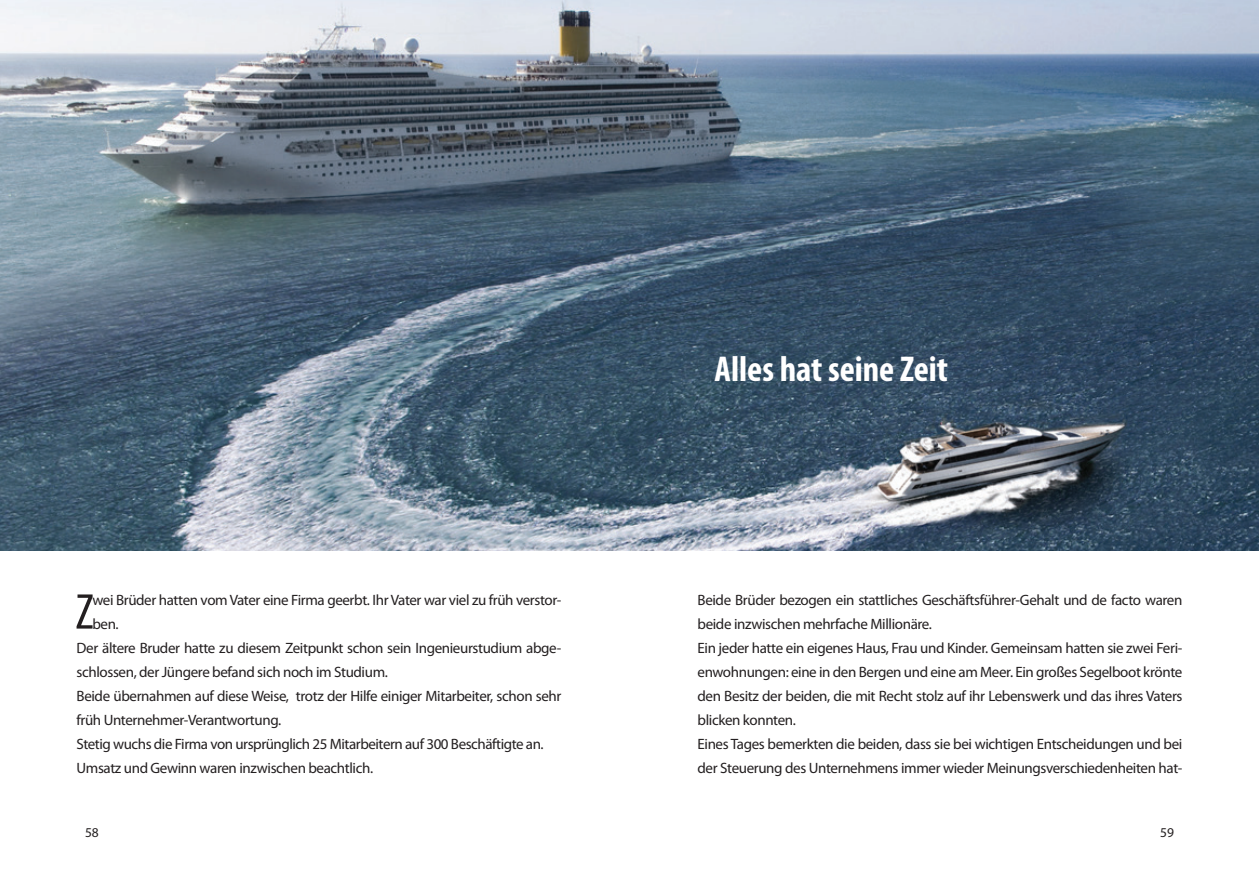
<style>
.page{position:relative;width:1259px;height:893px;background:#fff}
.page>*{position:absolute;margin:0;border:0;box-sizing:border-box;transform-origin:0 0}
.t1{font:condensed 50.55px "Myriad Pro";color:#231f20}
.t2{font:700 condensed 36px "Myriad Pro";color:#fff}
.t3{font:15px/24px "Myriad Pro";letter-spacing:-.025em;color:#231f20}
.t4{font:13.5px "Myriad Pro";color:#231f20}
</style>
<div class="page">
<img style="left:0;top:0;width:1259px;height:551px">
<h1 class="t1" style="left:76px;top:581px;width:20px">Z</h1>
<p class="t3" style="left:92px;top:587px;width:470px">wei Brüder hatten vom Vater eine Firma geerbt. Ihr Vater war viel zu früh verstor-</p>
<p class="t3" style="left:92px;top:611px;width:28px">ben.</p>
<p class="t3" style="left:77px;top:635px;width:486px">Der ältere Bruder hatte zu diesem Zeitpunkt schon sein Ingenieurstudium abge-</p>
<p class="t3" style="left:77px;top:659px;width:313px">schlossen, der Jüngere befand sich noch im Studium.</p>
<p class="t3" style="left:77px;top:683px;width:486px">Beide übernahmen auf diese Weise, trotz der Hilfe einiger Mitarbeiter, schon sehr</p>
<p class="t3" style="left:77px;top:707px;width:206px">früh Unternehmer-Verantwortung.</p>
<p class="t3" style="left:77px;top:731px;width:469px">Stetig wuchs die Firma von ursprünglich 25 Mitarbeitern auf 300 Beschäftigte an.</p>
<p class="t3" style="left:77px;top:755px;width:298px">Umsatz und Gewinn waren inzwischen beachtlich.</p>
<h2 class="t2" style="left:714px;top:346px;width:235px">Alles hat seine Zeit</h2>
<p class="t3" style="left:697px;top:587px;width:486px">Beide Brüder bezogen ein stattliches Geschäftsführer-Gehalt und de facto waren beide inzwischen mehrfache Millionäre.<br>Ein jeder hatte ein eigenes Haus, Frau und Kinder. Gemeinsam hatten sie zwei Feri&shy;enwohnungen: eine in den Bergen und eine am Meer. Ein großes Segelboot krönte den Besitz der beiden, die mit Recht stolz auf ihr Lebenswerk und das ihres Vaters blicken konnten.<br>Eines Tages bemerkten die beiden, dass sie bei wichtigen Entscheidungen und bei der Steuerung des Unternehmens immer wieder Meinungsverschiedenheiten hat-</p>
<p class="t4" style="left:85px;top:824px;width:15px">58</p>
<p class="t4" style="left:1160px;top:824px;width:15px">59</p>
</div>
